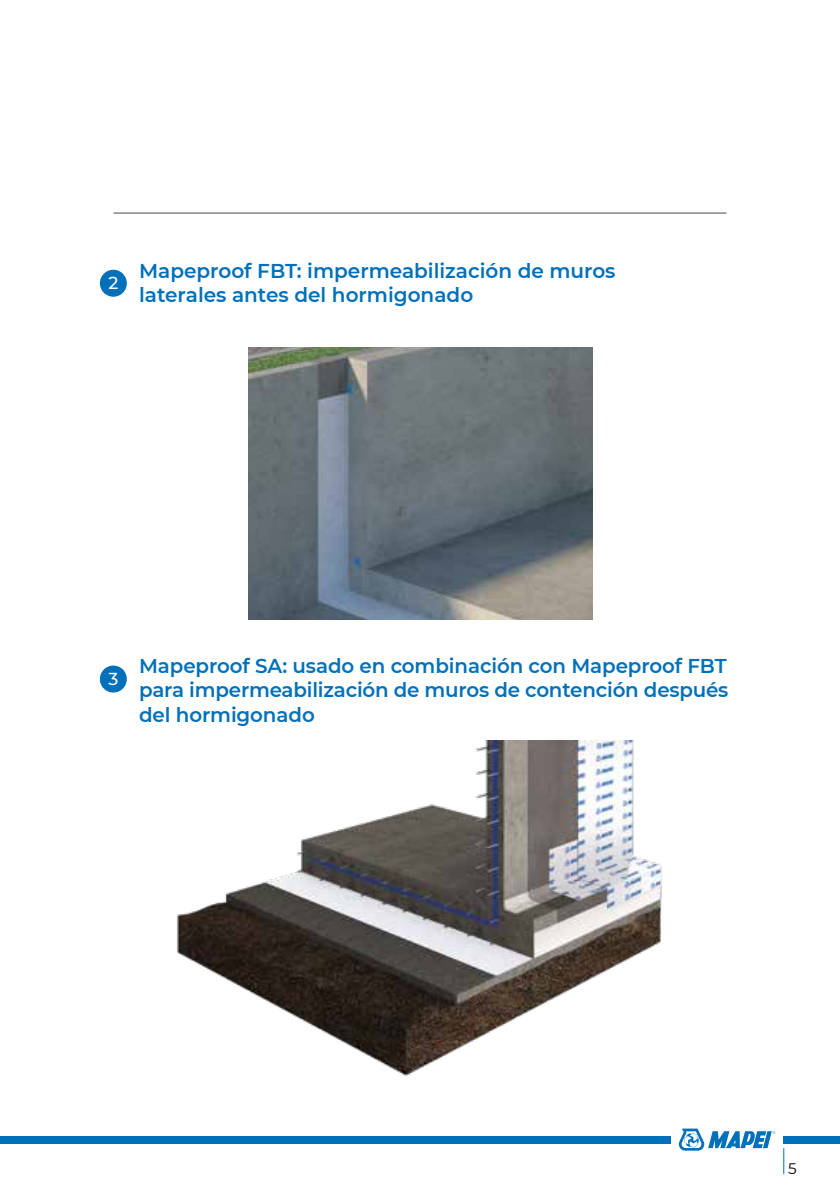
<style>
.page{position:relative;width:840px;height:1191px;background:#fff}
.page>*{position:absolute;margin:0;border:0;box-sizing:border-box;transform-origin:0 0}
.t1{font:600 20px/24px "Montserrat";color:#0070ba;text-align:justify}
.t2{font:500 17.4px "Montserrat";color:#fff}
.t3{font:15.2px "Montserrat";color:#000}
</style>
<div class="page">
<svg style="left:783px;top:1148px;width:1px;height:26px"></svg>
<svg style="left:678px;top:1128px;width:96px;height:22px"></svg>
<div style="left:0;top:1135px;width:670px;height:8px;background:#0070ba"></div>
<div style="left:783px;top:1135px;width:56px;height:8px;background:#0070ba"></div>
<hr style="left:113px;top:213px;width:613px;height:1px;background:#4a4a49">
<div style="left:100px;top:665px;width:27px;height:27px;background:#0070ba;border-radius:50%"></div>
<div style="left:100px;top:270px;width:27px;height:27px;background:#0070ba;border-radius:50%"></div>
<img style="left:177px;top:740px;width:485px;height:336px">
<img style="left:248px;top:348px;width:344px;height:271px">
<p class="t2" style="left:108px;top:271px;width:11px">2</p>
<p class="t1" style="left:139px;top:258px;width:477px">Mapeproof FBT: impermeabilización de muros laterales antes del hormigonado</p>
<p class="t2" style="left:108px;top:666px;width:11px">3</p>
<p class="t1" style="left:139px;top:653px;width:590px">Mapeproof SA: usado en combinación con Mapeproof FBT para impermeabilización de muros de contención después del hormigonado</p>
<p class="t3" style="left:787px;top:1158px;width:10px">5</p>
</div>
